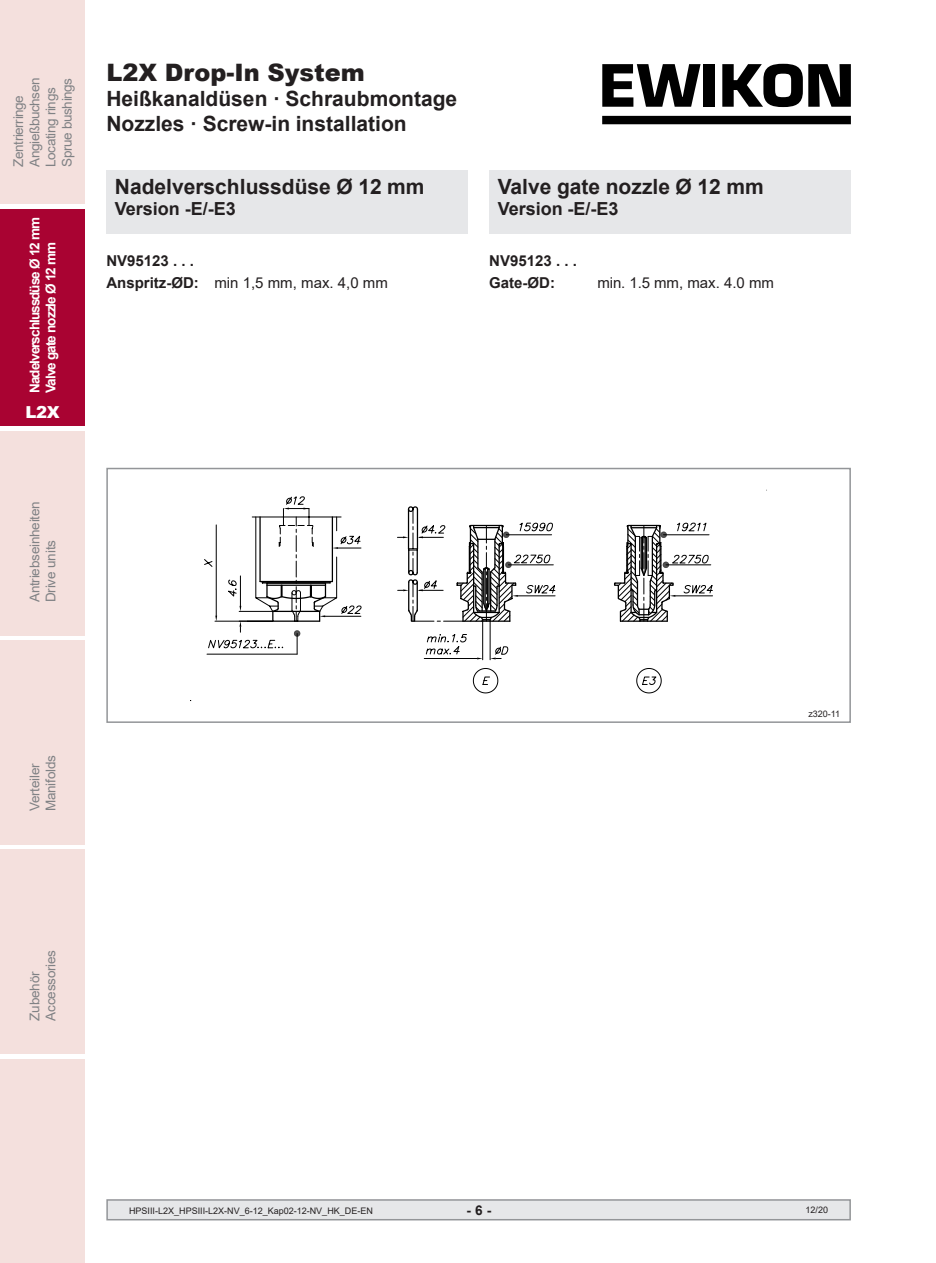
<style>
.page{position:relative;width:936px;height:1263px;background:#fff}
.page>*{position:absolute;margin:0;border:0;box-sizing:border-box;transform-origin:0 0}
.t1{font:900 24px "Arial";color:#231f20}
.Arial-14pt-fett{font:700 21px/25.2px "Arial";color:#231f20}
.Arial-12pt-fett{font:700 18px "Arial";color:#231f20}
.Arial-14pt-fett-2{font:700 18px "Arial";color:#231f20}
.t2{font:900 16.5px "Arial";color:#fff}
.t3{font:15px "Arial";color:#231f20}
.t4{font:700 15px "Arial";color:#231f20}
.t5{font:13.5px/16.2px "Arial";letter-spacing:-.015em;color:#808285}
.t6{font:700 13.5px/16.2px "Arial";letter-spacing:-.07em;color:#fff}
.t7{font:700 13.5px "Arial";color:#231f20}
.t8{font:9px "Arial";color:#231f20}
.s1{font-weight:700}
</style>
<div class="page">
<div style="left:106px;top:1199px;width:744px;height:21px;background:#e6e7e9;border:2px solid #939598"></div>
<div style="left:0;top:431px;width:85px;height:204px;background:#f4e0dd"></div>
<div style="left:0;top:640px;width:85px;height:204px;background:#f4e0dd"></div>
<div style="left:0;top:1059px;width:85px;height:204px;background:#f4e0dd"></div>
<div style="left:0;top:850px;width:85px;height:204px;background:#f4e0dd"></div>
<div style="left:0;top:209px;width:85px;height:217px;background:#a90332"></div>
<div style="left:0;top:0;width:85px;height:204px;background:#f4e0dd"></div>
<div style="left:602px;top:116px;width:248px;height:8px;background:#000"></div>
<svg style="left:602px;top:64px;width:98px;height:43px"></svg>
<div style="left:703px;top:64px;width:12px;height:43px;background:#000"></div>
<svg style="left:722px;top:64px;width:80px;height:43px"></svg>
<svg style="left:808px;top:64px;width:42px;height:43px"></svg>
<svg style="left:204px;top:496px;width:508px;height:197px"></svg>
<div style="left:106px;top:468px;width:744px;height:255px;border:2px solid #939598"></div>
<div style="left:106px;top:170px;width:362px;height:64px;background:#e6e7e9"></div>
<div style="left:489px;top:170px;width:361px;height:64px;background:#e6e7e9"></div>
<p class="t5" style="left:10px;top:167px;width:90px;rotate:-90deg">Zentrierringe<br>Angießbuchsen<br>Locating rings<br>Sprue bushings</p>
<p class="t6" style="left:27px;top:393px;width:178px;rotate:-90deg">Nadelverschlussdüse Ø 12 mm<br>Valve gate nozzle Ø 12 mm</p>
<p class="t2" style="left:26px;top:400px;width:36px">L2X</p>
<h1 class="t1" style="left:106px;top:55px;width:260px">L2X Drop-In System</h1>
<h2 class="Arial-14pt-fett" style="left:106px;top:86px;width:352px">Heißkanaldüsen · Schraubmontage<br>Nozzles · Screw-in installation</h2>
<p class="Arial-14pt-fett" style="left:115px;top:174px;width:311px">Nadelverschlussdüse Ø 12 mm</p>
<p class="Arial-12pt-fett" style="left:115px;top:196px;width:122px">Version -E/-E3</p>
<p class="t4" style="left:106px;top:250px;width:89px">NV95123 . . .</p>
<p class="t3" style="left:106px;top:273px;width:283px"><span class="s1">Anspritz-ØD:</span> min 1,5 mm, max. 4,0 mm</p>
<p class="Arial-14pt-fett" style="left:497px;top:174px;width:267px">Valve gate nozzle Ø 12 mm</p>
<p class="Arial-14pt-fett-2" style="left:497px;top:196px;width:122px">Version -E/-E3</p>
<p class="t4" style="left:489px;top:250px;width:89px">NV95123 . . .</p>
<p class="t4" style="left:489px;top:272px;width:67px">Gate-ØD:</p>
<p class="t3" style="left:597px;top:273px;width:178px">min. 1.5 mm, max. 4.0 mm</p>
<p class="t5" style="left:26px;top:602px;width:103px;rotate:-90deg">Antriebseinheiten<br>Drive units</p>
<p class="t5" style="left:26px;top:811px;width:58px;rotate:-90deg">Verteiler<br>Manifolds</p>
<p class="t8" style="left:808px;top:707px;width:33px">z320-11</p>
<p class="t5" style="left:26px;top:1021px;width:72px;rotate:-90deg">Zubehör<br>Accessories</p>
<p class="t8" style="left:129px;top:1204px;width:245px">HPSIII-L2X_HPSIII-L2X-NV_6-12_Kap02-12-NV_HK_DE-EN</p>
<p class="t7" style="left:466px;top:1200px;width:26px">- 6 -</p>
<p class="t8" style="left:805px;top:1204px;width:24px">12/20</p>
</div>
